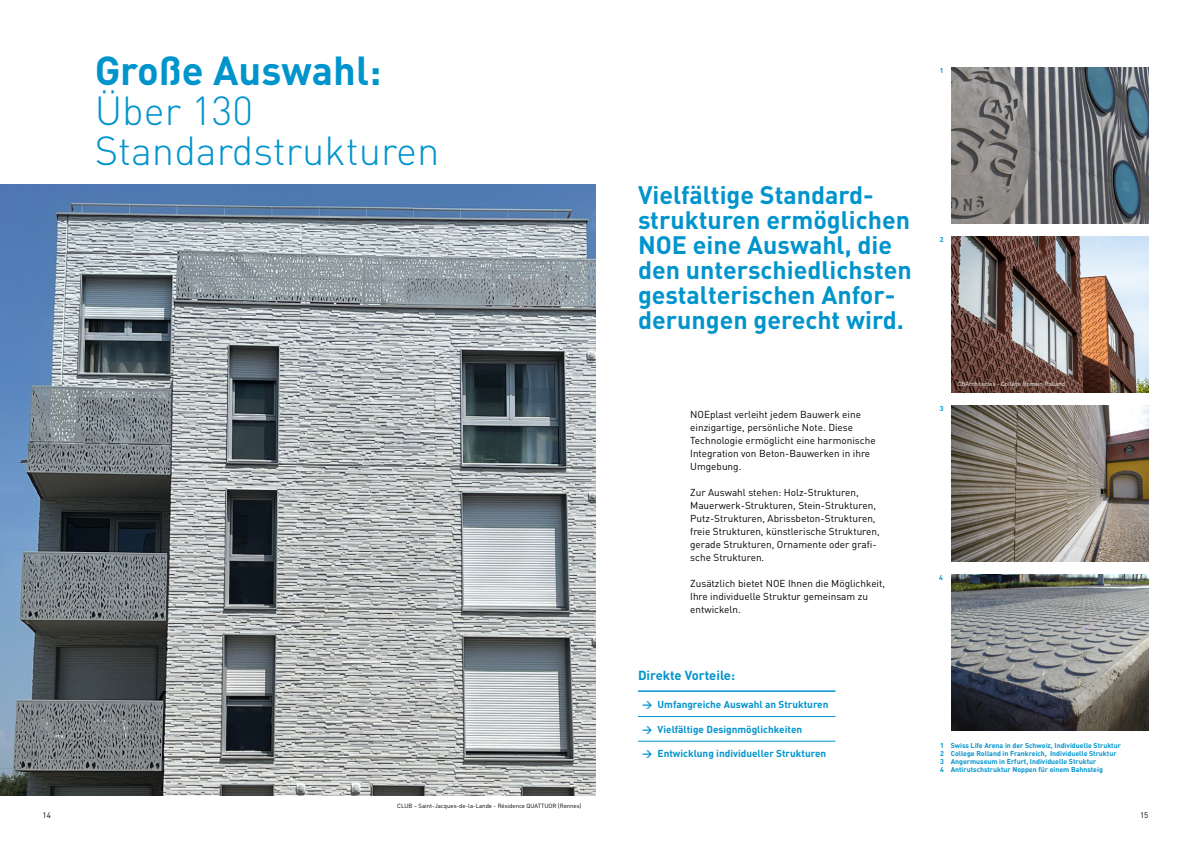
<style>
.page{position:relative;width:1191px;height:842px;background:#fff}
.page>*{position:absolute;margin:0;border:0;box-sizing:border-box;transform-origin:0 0}
.t1{font:300 40px/40px "DIN Pro";color:#0094cd}
.t2{font:700 40px "DIN Pro";color:#0094cd}
.t3{font:700 25px/25px "DIN Pro";color:#0094cd}
.t4{font:700 13px "DIN Pro";color:#0094cd}
.t5{font:10px/13px "DIN Pro";color:#000}
.t6{font:700 10px "DIN Pro";color:#0094cd}
.t7{font:8px "DIN Pro";color:#000}
.t8{font:700 7px/8px "DIN Pro";color:#0094cd}
.t9{font:6px "DIN Pro";color:#000}
.t10{font:6px "DIN Pro";color:#fff}
</style>
<div class="page">
<img style="left:0;top:184px;width:595px;height:611px">
<img style="left:951px;top:405px;width:197px;height:156px">
<img style="left:951px;top:236px;width:197px;height:156px">
<img style="left:951px;top:67px;width:197px;height:156px">
<img style="left:951px;top:574px;width:197px;height:156px">
<hr style="left:638px;top:716px;width:197px;height:1px;background:#0094cd">
<hr style="left:638px;top:741px;width:197px;height:1px;background:#0094cd">
<hr style="left:638px;top:690px;width:197px;height:2px;background:#0094cd">
<h1 class="t2" style="left:95px;top:43px;width:288px">Große Auswahl:</h1>
<h1 class="t1" style="left:95px;top:89px;width:346px">Über 130<br>Standardstrukturen</h1>
<p class="t9" style="left:397px;top:802px;width:186px">CLUB – Saint-Jacques-de-la-Lande - Résidence QUATTUOR (Rennes)</p>
<p class="t8" style="left:939px;top:66px;width:5px">1</p>
<h2 class="t3" style="left:638px;top:181px;width:275px">Vielfältige Standard&shy;strukturen ermöglichen<br>NOE eine Auswahl, die den unterschiedlichsten gestalterischen Anfor&shy;derungen gerecht wird.</h2>
<p class="t5" style="left:690px;top:408px;width:187px">NOEplast verleiht jedem Bauwerk eine einzigartige, persönliche Note. Diese Technologie ermöglicht eine harmonische Integration von Beton-Bauwerken in ihre Umgebung.</p>
<p class="t5" style="left:690px;top:486px;width:191px">Zur Auswahl stehen: Holz-Strukturen, Mauerwerk-Strukturen, Stein-Strukturen, Putz-Strukturen, Abrissbeton-Strukturen, freie Strukturen, künstlerische Strukturen, gerade Strukturen, Ornamente oder grafi&shy;sche Strukturen.</p>
<p class="t5" style="left:690px;top:577px;width:196px">Zusätzlich bietet NOE Ihnen die Möglichkeit,<br>Ihre individuelle Struktur gemeinsam zu entwickeln.</p>
<h3 class="t4" style="left:638px;top:666px;width:99px">Direkte Vorteile:</h3>
<p class="t6" style="left:642px;top:698px;width:188px">→ Umfangreiche Auswahl an Strukturen</p>
<p class="t6" style="left:642px;top:722px;width:162px">→ Vielfältige Designmöglichkeiten</p>
<p class="t6" style="left:642px;top:747px;width:186px">→ Entwicklung individueller Strukturen</p>
<p class="t8" style="left:939px;top:235px;width:5px">2</p>
<p class="t8" style="left:939px;top:404px;width:5px">3</p>
<p class="t10" style="left:957px;top:380px;width:109px">CBArchitectes - Collège Romain Rolland</p>
<p class="t8" style="left:939px;top:573px;width:5px">4</p>
<p class="t8" style="left:940px;top:741px;width:182px">1 Swiss Life Arena in der Schweiz, Individuelle Struktur 2 College Rolland in Frankreich, Individuelle Struktur 3 Angermuseum in Erfurt, Individuelle Struktur<br>4 Antirutschstruktur Noppen für einem Bahnsteig</p>
<p class="t7" style="left:43px;top:810px;width:10px">14</p>
<p class="t7" style="left:1140px;top:810px;width:10px">15</p>
</div>
